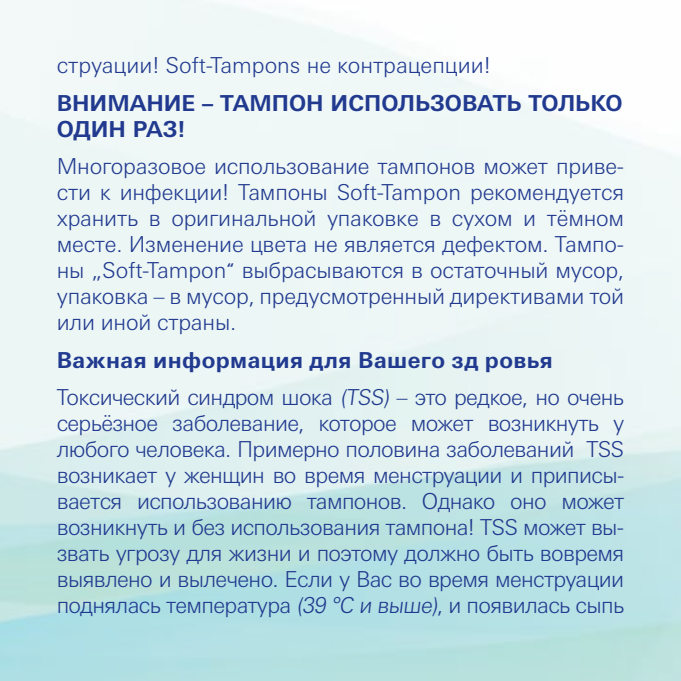
<style>
.page{position:relative;width:681px;height:681px;background:#fff}
.page>*{position:absolute;margin:0;border:0;box-sizing:border-box;transform-origin:0 0}
.t1{font:300 22px/26px "Univers Next W1 G";letter-spacing:-.01em;color:#213a8f;text-align:justify}
.t2{font:700 22px/26px "Univers Next W1 G";color:#213a8f}
.t3{font:700 22px "Univers Next W1 G";letter-spacing:.02em;color:#213a8f}
.s1{font-family:"Unitus T";font-weight:400}
</style>
<div class="page">
<p class="t1" style="left:57px;top:52px;width:435px">струации! Soft-Tampons не контрацепции!</p>
<p class="t2" style="left:57px;top:90px;width:567px">ВНИМАНИЕ – ТАМПОН ИСПОЛЬЗОВАТЬ ТОЛЬКО<br>ОДИН РАЗ!</p>
<p class="t1" style="left:57px;top:153px;width:568px">Многоразовое использование тампонов может приве&shy;сти к инфекции! Тампоны Soft-Tampon рекомендуется хранить в оригинальной упаковке в сухом и тёмном месте. Изменение цвета не является дефектом. Тампо&shy;ны „Soft-Tampon<span class="s1">“</span> выбрасываются в остаточный мусор, упаковка – в мусор, предусмотренный директивами той или иной страны.</p>
<p class="t3" style="left:57px;top:346px;width:497px">Важная информация для Вашего зд ровья</p>
<p class="t1" style="left:57px;top:384px;width:568px">Токсический синдром шока (TSS) – это редкое, но очень серьёзное заболевание, которое может возникнуть у любого человека. Примерно половина заболеваний TSS возникает у женщин во время менструации и приписы&shy;вается использованию тампонов. Однако оно может возникнуть и без использования тампона! TSS может вы&shy;звать угрозу для жизни и поэтому должно быть вовремя выявлено и вылечено. Если у Вас во время менструации поднялась температура (39 °C и выше), и появилась сыпь</p>
</div>
